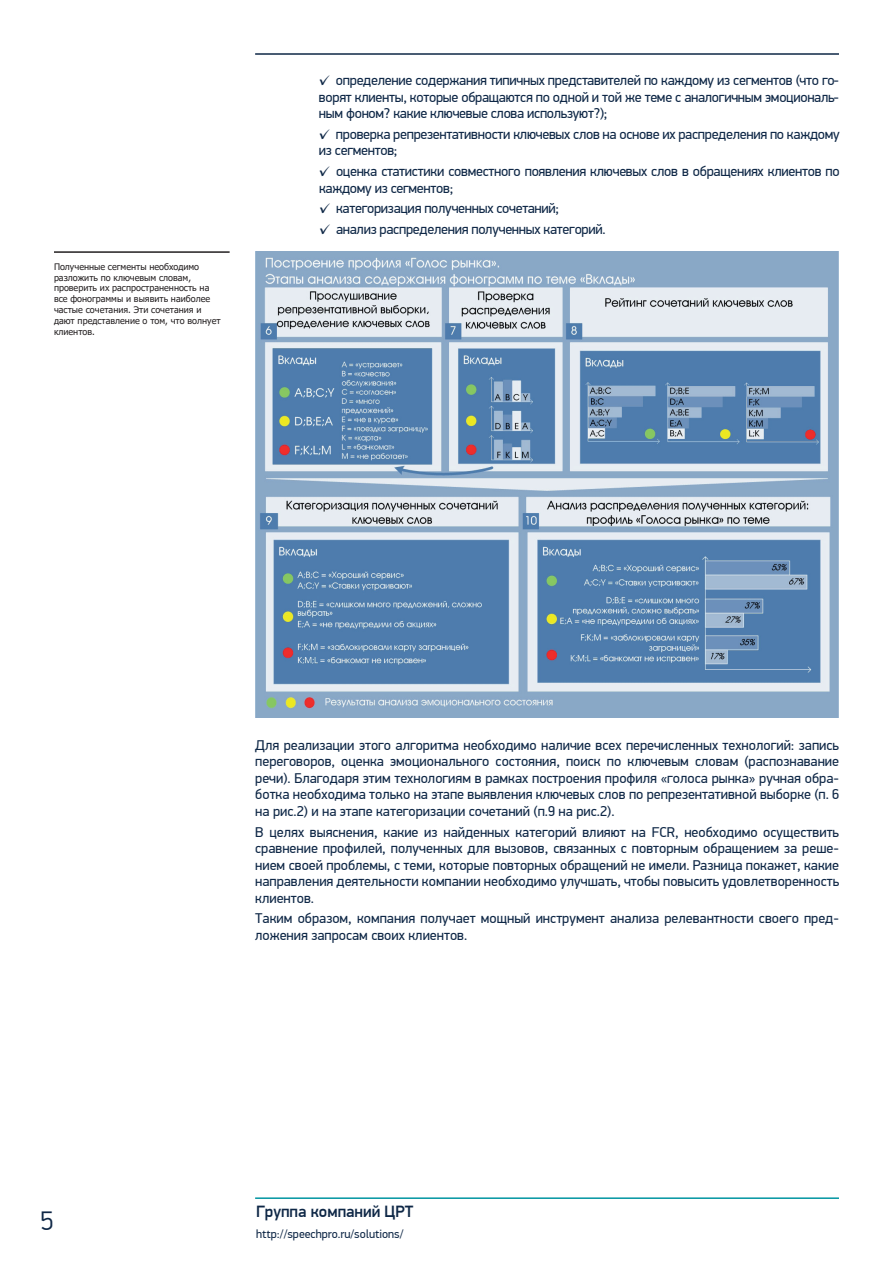
<style>
.page{position:relative;width:893px;height:1263px;background:#fff}
.page>*{position:absolute;margin:0;border:0;box-sizing:border-box;transform-origin:0 0}
.t1{font:300 27px "PF Din Display Pro";color:#0e2746}
.t2{font:500 16.5px "PF Din Display Pro";color:#0e2746}
.t3{font:14.25px/16.5px "PF Din Display Pro";letter-spacing:-.02em;color:#0e2746;text-align:justify}
.t4{font:14.25px/16.5px "PF Din Display Pro";color:#0e2746}
.t5{font:12px "PF Din Display Pro";color:#0e2746}
.t6{font:9px/10.8px "Tahoma";color:#231f20}
</style>
<div class="page">
<hr style="left:255px;top:53px;width:584px;height:2px;background:#0e2746">
<hr style="left:255px;top:1197px;width:584px;height:2px;background:#0095a1">
<hr style="left:54px;top:251px;width:176px;height:2px;background:#231f20">
<img style="left:255px;top:251px;width:584px;height:466px">
<p class="t6" style="left:54px;top:262px;width:168px">Полученные сегменты необходимо разложить по ключевым словам, проверить их распространенность на все фонограммы и выявить наиболее частые сочетания. Эти сочетания и дают представление о том, что волнует клиентов.</p>
<p class="t3" style="left:319px;top:72px;width:522px">✓ определение содержания типичных представителей по каждому из сегментов (что го&shy;ворят клиенты, которые обращаются по одной и той же теме с аналогичным эмоциональ&shy;ным фоном? какие ключевые слова используют?);</p>
<p class="t3" style="left:319px;top:126px;width:522px">✓ проверка репрезентативности ключевых слов на основе их распределения по каждому из сегментов;</p>
<p class="t3" style="left:319px;top:163px;width:522px">✓ оценка статистики совместного появления ключевых слов в обращениях клиентов по каждому из сегментов;</p>
<p class="t3" style="left:319px;top:200px;width:242px">✓ категоризация полученных сочетаний;</p>
<p class="t3" style="left:319px;top:221px;width:288px">✓ анализ распределения полученных категорий.</p>
<h1 class="t1" style="left:41px;top:1206px;width:15px">5</h1>
<p class="t3" style="left:255px;top:737px;width:586px">Для реализации этого алгоритма необходимо наличие всех перечисленных технологий: запись переговоров, оценка эмоционального состояния, поиск по ключевым словам (распознавание речи). Благодаря этим технологиям в рамках построения профиля «голоса рынка» ручная обра&shy;ботка необходима только на этапе выявления ключевых слов по репрезентативной выборке (п. 6 на рис.2) и на этапе категоризации сочетаний (п.9 на рис.2).</p>
<p class="t3" style="left:255px;top:824px;width:585px">В целях выяснения, какие из найденных категорий влияют на FCR, необходимо осуществить сравнение профилей, полученных для вызовов, связанных с повторным обращением за реше&shy;нием своей проблемы, с теми, которые повторных обращений не имели. Разница покажет, какие направления деятельности компании необходимо улучшать, чтобы повысить удовлетворенность клиентов.</p>
<p class="t4" style="left:255px;top:910px;width:585px">Таким образом, компания получает мощный инструмент анализа релевантности своего пред&shy;ложения запросам своих клиентов.</p>
<p class="t2" style="left:256px;top:1202px;width:159px">Группа компаний ЦРТ</p>
<p class="t5" style="left:256px;top:1227px;width:149px">http://speechpro.ru/solutions/</p>
</div>
